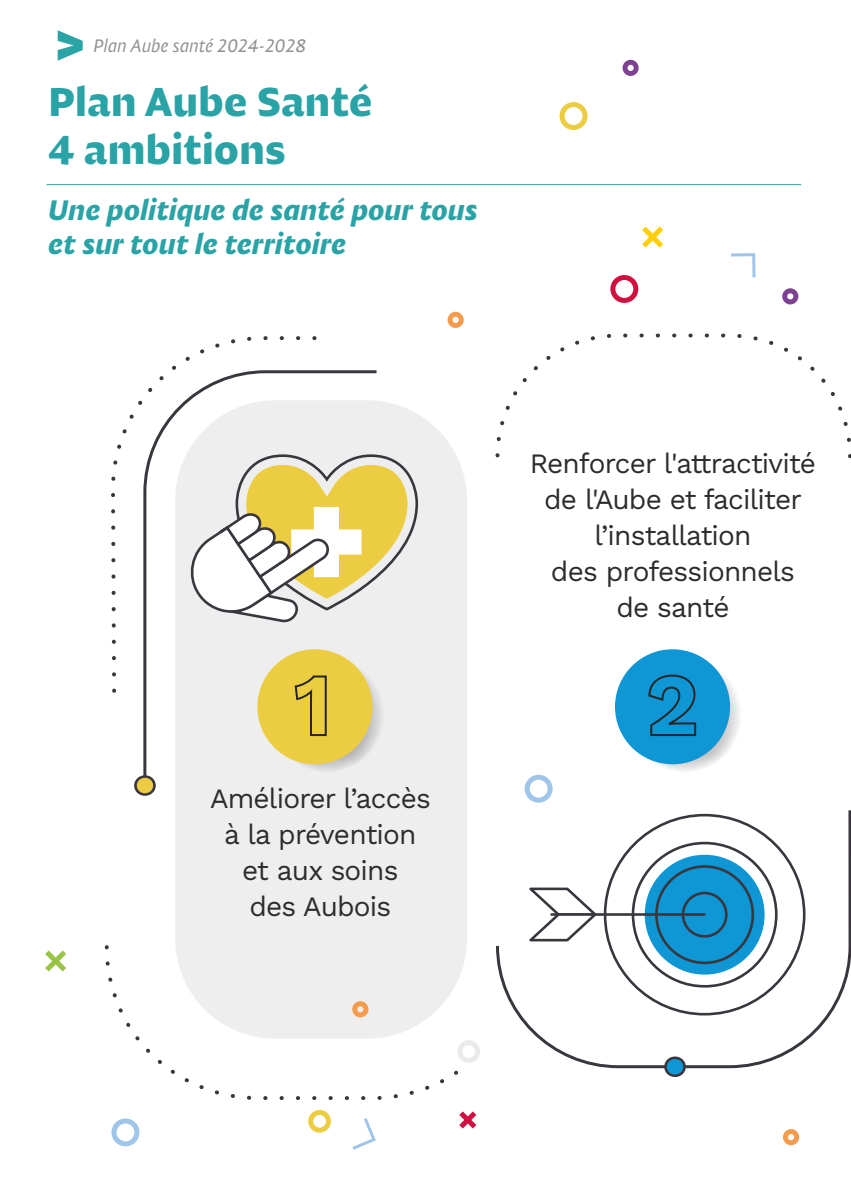
<style>
.page{position:relative;width:851px;height:1191px;background:#fff}
.page>*{position:absolute;margin:0;border:0;box-sizing:border-box;transform-origin:0 0}
.t1{font:900 50px "Work Sans";color:#2aa4a5}
.t2{font:40px/48px "Diurnal Display Std Bld";letter-spacing:.01em;color:#29a3a5}
.t3{font:28px/36px "Work Sans";letter-spacing:-.03em;color:#2c2c2c;text-align:center}
.t4{font:28px/34px "Diurnal Display Std Bld Ita";letter-spacing:.01em;color:#29a3a5}
.t5{font:italic 300 18px "Diurnal Display Std";letter-spacing:.01em;color:#929292}
</style>
<div class="page">
<svg style="left:134px;top:775px;width:22px;height:21px"></svg>
<div style="left:175px;top:401px;width:292px;height:542px;background:#eee"></div>
<svg style="left:142px;top:370px;width:237px;height:409px"></svg>
<svg style="left:496px;top:810px;width:354px;height:259px"></svg>
<svg style="left:495px;top:333px;width:355px;height:126px"></svg>
<div style="left:257px;top:649px;width:115px;height:115px;background:#eccc40;border-radius:50%"></div>
<svg style="left:269px;top:657px;width:115px;height:115px"></svg>
<div style="left:615px;top:649px;width:115px;height:115px;background:#0e96d5;border-radius:50%"></div>
<svg style="left:626px;top:657px;width:114px;height:114px"></svg>
<svg style="left:328px;top:453px;width:91px;height:171px;background:#e6d9a2"></svg>
<svg style="left:663px;top:1055px;width:24px;height:22px"></svg>
<svg style="left:111px;top:336px;width:217px;height:359px"></svg>
<svg style="left:104px;top:943px;width:368px;height:157px"></svg>
<hr style="left:47px;top:184px;width:754px;height:1px;background:#2aa4a5">
<svg style="left:559px;top:102px;width:28px;height:28px"></svg>
<svg style="left:111px;top:1118px;width:28px;height:28px"></svg>
<svg style="left:524px;top:774px;width:28px;height:28px"></svg>
<svg style="left:610px;top:275px;width:28px;height:28px"></svg>
<svg style="left:457px;top:1040px;width:23px;height:22px"></svg>
<svg style="left:308px;top:1110px;width:23px;height:22px"></svg>
<svg style="left:782px;top:288px;width:16px;height:16px"></svg>
<svg style="left:447px;top:312px;width:16px;height:16px"></svg>
<svg style="left:783px;top:1129px;width:16px;height:16px"></svg>
<svg style="left:352px;top:1001px;width:16px;height:16px"></svg>
<svg style="left:622px;top:60px;width:16px;height:16px"></svg>
<svg style="left:459px;top:1111px;width:17px;height:17px"></svg>
<svg style="left:642px;top:227px;width:21px;height:21px"></svg>
<svg style="left:45px;top:950px;width:21px;height:21px"></svg>
<svg style="left:352px;top:1118px;width:24px;height:31px"></svg>
<svg style="left:731px;top:253px;width:24px;height:24px"></svg>
<h1 class="t1" style="left:55px;top:5px;width:32px">&gt;</h1>
<p class="t5" style="left:93px;top:34px;width:214px">Plan Aube santé 2024-2028</p>
<h2 class="t2" style="left:49px;top:77px;width:325px">Plan Aube Santé<br>4 ambitions</h2>
<p class="t4" style="left:49px;top:193px;width:431px">Une politique de santé pour tous et sur tout le territoire</p>
<p class="t3" style="left:210px;top:779px;width:222px">Améliorer l’accès à la prévention et aux soins<br>des Aubois</p>
<p class="t3" style="left:530px;top:444px;width:287px">Renforcer l'attractivité de l'Aube et faciliter l’installation<br>des professionnels<br>de santé</p>
</div>
